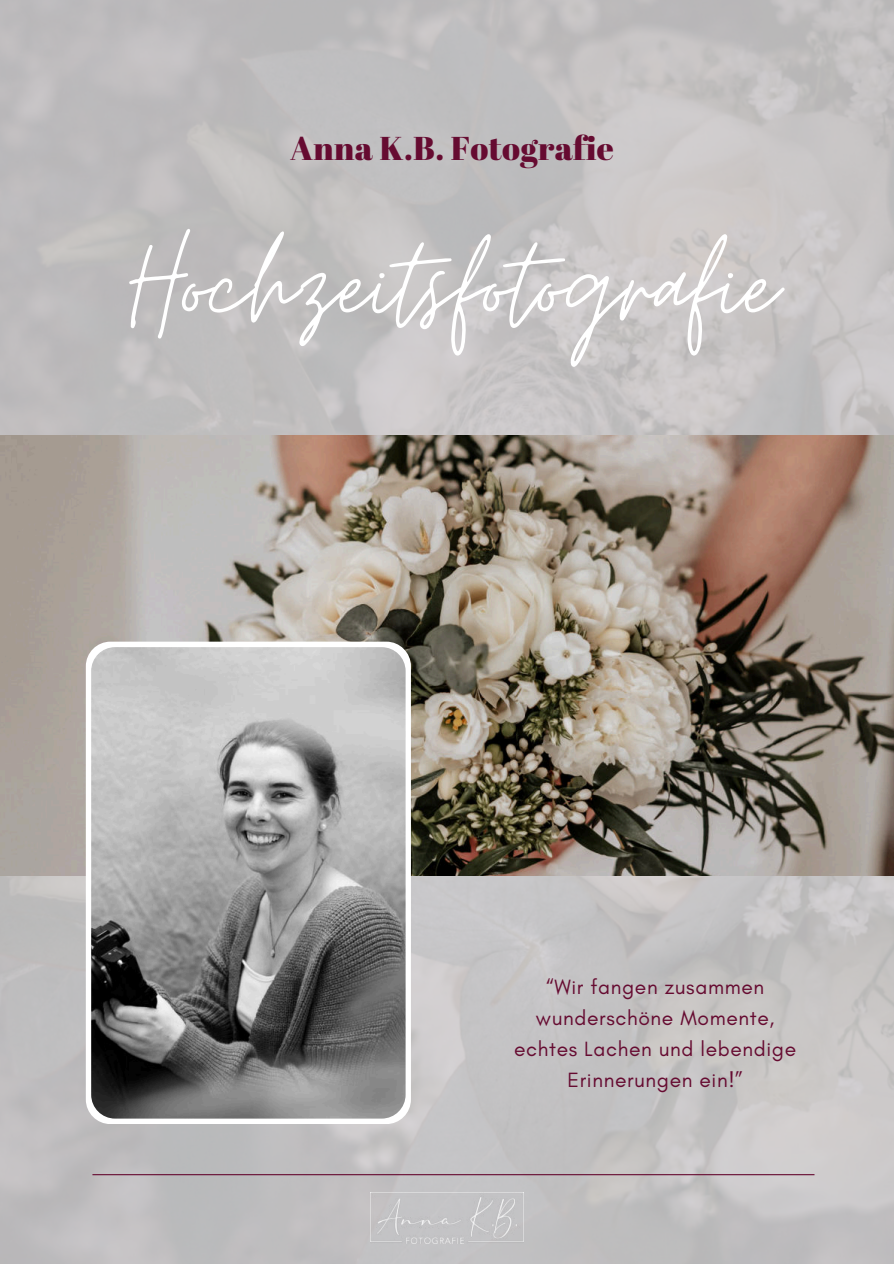
<style>
.page{position:relative;width:894px;height:1264px;background:#fff}
.page>*{position:absolute;margin:0;border:0;box-sizing:border-box;transform-origin:0 0}
.t1{font:137.4px "Moon Time";color:#fff}
.t2{font:33px "Abril Fatface";letter-spacing:.01em;color:#660b31}
.t3{font:21px/31.2px "Glacial Indifference";letter-spacing:.03em;color:#660b31;text-align:center}
</style>
<div class="page">
<img style="left:0;top:0;width:893px;height:1263px">
<img style="left:0;top:435px;width:893px;height:440px">
<div style="left:86px;top:641px;width:325px;height:483px;background:#fff;border-radius:25px"></div>
<img style="left:91px;top:647px;width:314px;height:471px;border-radius:24px">
<hr style="left:92px;top:1174px;width:722px;height:1px;background:#660b31">
<img style="left:370px;top:1192px;width:153px;height:51px">
<h2 class="t2" style="left:290px;top:125px;width:325px">Anna K.B. Fotografie</h2>
<h1 class="t1" style="left:129px;top:205px;width:649px">Hochzeitsfotografie</h1>
<p class="t3" style="left:514px;top:971px;width:283px">&lt;Wir fangen zusammen wunderschöne Momente, echtes Lachen und lebendige<br>Erinnerungen ein!=</p>
</div>
